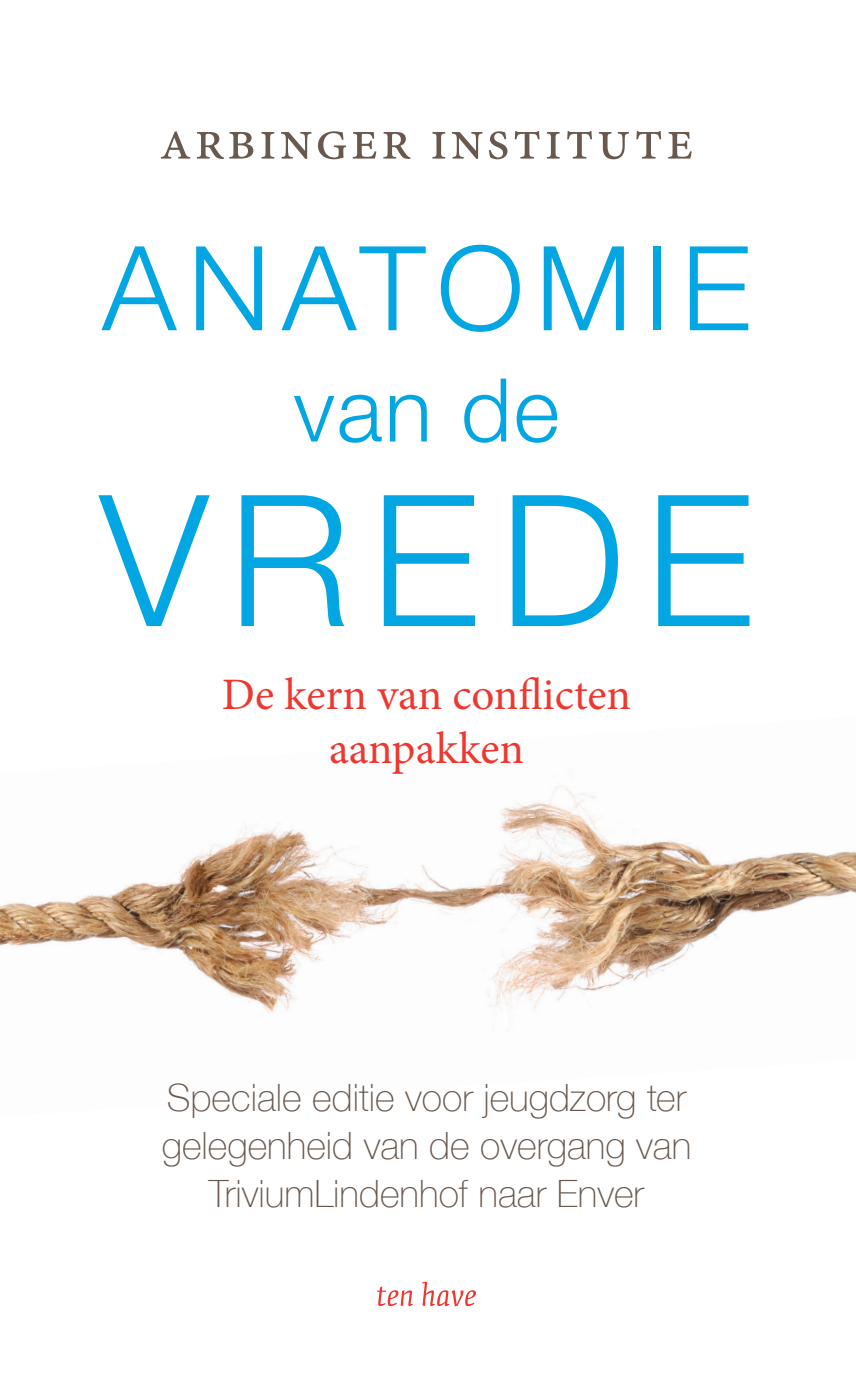
<style>
.page{position:relative;width:856px;height:1375px;background:#fff}
.page>*{position:absolute;margin:0;border:0;box-sizing:border-box;transform-origin:0 0}
.t1{font:300 183.15px "Helvetica Neue";letter-spacing:.11em;color:#01a6e2}
.t2{font:300 117.23px "Helvetica Neue";letter-spacing:.1em;color:#01a6e2}
.t3{font:300 87.98px "Helvetica Neue";color:#01a6e2}
.t4{font:57.15px "Minion Pro";letter-spacing:.05em;color:#69584d}
.t5{font:45px/54px "Minion Pro";letter-spacing:.005em;color:#ee372f;text-align:center}
.t6{font:100 37.57px/48.1px "Helvetica Neue";color:#69584d;text-align:center}
</style>
<div class="page">
<img style="left:0;top:785px;width:856px;height:239px">
<svg style="left:377px;top:1286px;width:36px;height:20px"></svg>
<svg style="left:422px;top:1281px;width:54px;height:25px"></svg>
<h3 class="t4" style="left:159px;top:102px;width:536px">Arbinger Institute</h3>
<h2 class="t2" style="left:102px;top:194px;width:650px">ANATOMIE</h2>
<h3 class="t3" style="left:294px;top:339px;width:267px">van de</h3>
<h1 class="t1" style="left:99px;top:413px;width:655px">VREDE</h1>
<p class="t5" style="left:222px;top:668px;width:411px">De kern van conflicten aanpakken</p>
<p class="t6" style="left:162px;top:1071px;width:531px">Speciale editie voor jeugdzorg ter gelegenheid van de overgang van<br>TriviumLindenhof naar Enver</p>
</div>
